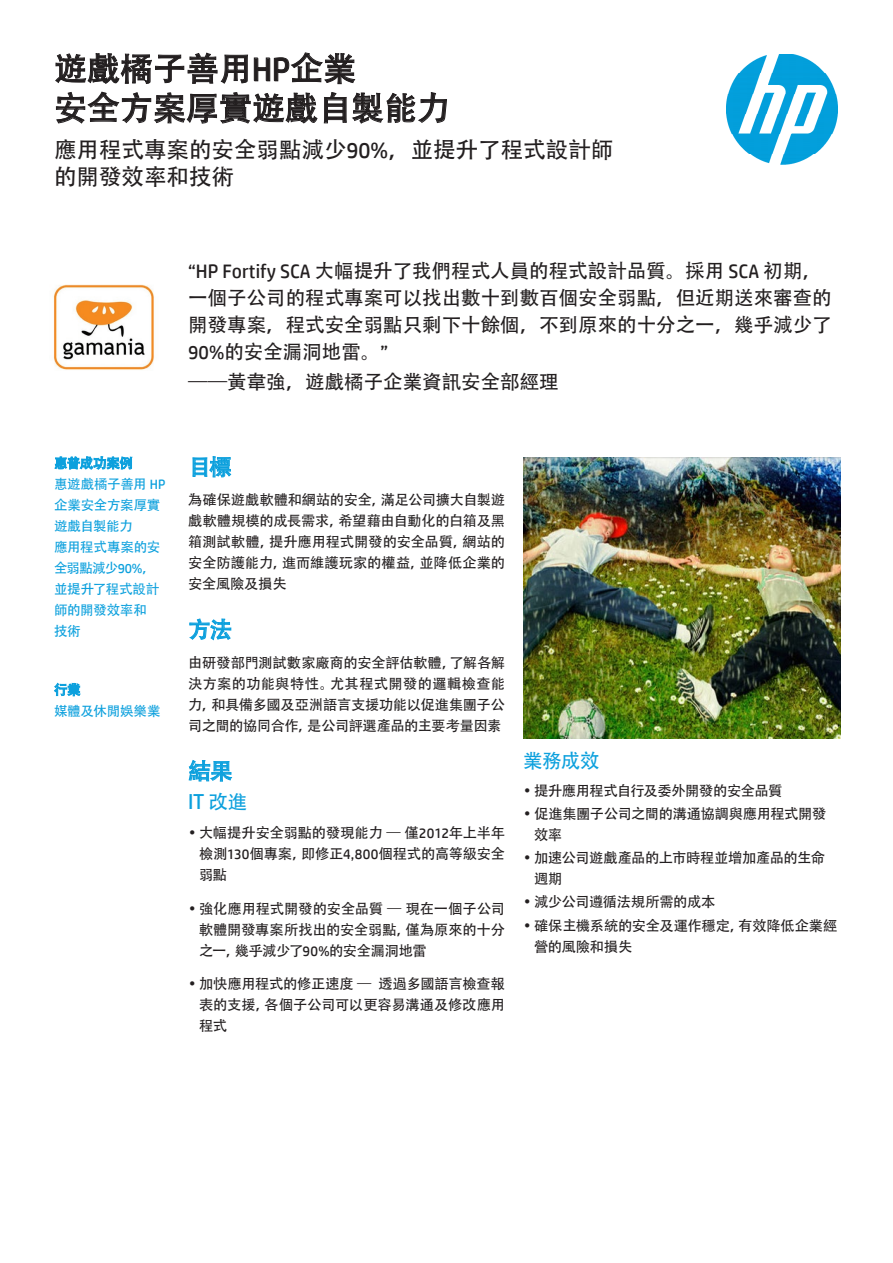
<style>
.page{position:relative;width:893px;height:1263px;background:#fff}
.page>*{position:absolute;margin:0;border:0;box-sizing:border-box;transform-origin:0 0}
.t1{font:33px/39.6px "Adobe Heiti Std";color:#231f20}
.Subtitle_12pt{font:22.5px/27px "Adobe Heiti Std";color:#231f20}
.elevator_pitch_head{font:22.5px "Adobe Heiti Std";color:#0ca0dd}
.Subtitle_12pt-2{font:19.5px/27px "Adobe Heiti Std";color:#231f20}
.elevator_pitch_head-2{font:19.5px "Adobe Heiti Std";letter-spacing:-.015em;color:#0ca0dd}
.elevator_pitch_head-3{font:14.25px/21px "Adobe Heiti Std";letter-spacing:-.015em;color:#231f20;text-align:justify}
.Body_text_9_5pt{font:13.5px/21px "Adobe Heiti Std";letter-spacing:-.02em;color:#0ca0dd}
.s1{font-family:"HP Simplified"}
.s2{font-family:"HP Futura"}
</style>
<div class="page">
<img style="left:523px;top:457px;width:317px;height:281px">
<svg style="left:192px;top:456px;width:40px;height:22px"></svg>
<svg style="left:189px;top:618px;width:43px;height:23px"></svg>
<svg style="left:188px;top:760px;width:45px;height:22px"></svg>
<svg style="left:54px;top:456px;width:78px;height:14px"></svg>
<svg style="left:54px;top:682px;width:27px;height:14px"></svg>
<svg style="left:55px;top:52px;width:193px;height:32px"></svg>
<svg style="left:254px;top:52px;width:102px;height:32px"></svg>
<svg style="left:56px;top:91px;width:391px;height:33px"></svg>
<img style="left:727px;top:54px;width:110px;height:110px">
<img style="left:53px;top:284px;width:101px;height:86px">
<p class="t1" style="left:54px;top:50px;width:397px">遊戲橘子善用<span class="s1">HP</span>企業<br>安全方案厚實遊戲自製能力</p>
<p class="Subtitle_12pt" style="left:54px;top:137px;width:561px">應用程式專案的安全弱點減少<span class="s1">90%</span>，並提升了程式設計師的開發效率和技術</p>
<p class="Subtitle_12pt-2" style="left:188px;top:258px;width:645px"><span class="s1">“HP Fortify SCA</span> 大幅提升了我們程式人員的程式設計品質。採用 <span class="s1">SCA</span> 初期，一個子公司的程式專案可以找出數十到數百個安全弱點，但近期送來審查的開發專案，程式安全弱點只剩下十餘個，不到原來的十分之一，幾乎減少了<span class="s1">90%</span>的安全漏洞地雷。<span class="s1">”</span></p>
<p class="Subtitle_12pt-2" style="left:188px;top:369px;width:372px">——黃韋強，遊戲橘子企業資訊安全部經理</p>
<p class="Body_text_9_5pt" style="left:54px;top:453px;width:113px">惠普成功案例<br>惠遊戲橘子善用 <span class="s1">HP</span>企業安全方案厚實遊戲自製能力</p>
<p class="Body_text_9_5pt" style="left:54px;top:537px;width:108px">應用程式專案的安全弱點減少<span class="s1">90%</span>，並提升了程式設計師的開發效率和技術</p>
<p class="Body_text_9_5pt" style="left:54px;top:679px;width:28px">行業</p>
<p class="Body_text_9_5pt" style="left:54px;top:700px;width:108px">媒體及休閒娛樂業</p>
<p class="elevator_pitch_head" style="left:188px;top:453px;width:45px">目標</p>
<p class="elevator_pitch_head-3" style="left:188px;top:490px;width:318px">為確保遊戲軟體和網站的安全，滿足公司擴大自製遊戲軟體規模的成長需求，希望藉由自動化的白箱及黑箱測試軟體，提升應用程式開發的安全品質，網站的安全防護能力，進而維護玩家的權益，並降低企業的安全風險及損失</p>
<p class="elevator_pitch_head" style="left:188px;top:616px;width:45px">方法</p>
<p class="elevator_pitch_head-3" style="left:188px;top:652px;width:318px">由研發部門測試數家廠商的安全評估軟體，了解各解決方案的功能與特性。尤其程式開發的邏輯檢查能力，和具備多國及亞洲語言支援功能以促進集團子公司之間的協同合作，是公司評選產品的主要考量因素</p>
<p class="elevator_pitch_head" style="left:188px;top:757px;width:46px">結果</p>
<p class="elevator_pitch_head-2" style="left:188px;top:790px;width:60px">IT 改進</p>
<p class="elevator_pitch_head-3" style="left:199px;top:822px;width:308px;text-indent:-11px"><span class="s2">•</span> 大幅提升安全弱點的發現能力 — 僅<span class="s1">2012</span>年上半年檢測<span class="s1">130</span>個專案，即修正<span class="s1">4,800</span>個程式的高等級安全弱點</p>
<p class="elevator_pitch_head-3" style="left:199px;top:898px;width:308px;text-indent:-11px"><span class="s2">•</span> 強化應用程式開發的安全品質 — 現在一個子公司軟體開發專案所找出的安全弱點，僅為原來的十分之一，幾乎減少了<span class="s1">90%</span>的安全漏洞地雷</p>
<p class="elevator_pitch_head-3" style="left:199px;top:974px;width:308px;text-indent:-11px"><span class="s2">•</span> 加快應用程式的修正速度 — 透過多國語言檢查報表的支援，各個子公司可以更容易溝通及修改應用程式</p>
<p class="elevator_pitch_head-2" style="left:523px;top:749px;width:78px">業務成效</p>
<p class="elevator_pitch_head-3" style="left:523px;top:781px;width:261px"><span class="s2">•</span> 提升應用程式自行及委外開發的安全品質</p>
<p class="elevator_pitch_head-3" style="left:534px;top:804px;width:294px;text-indent:-11px"><span class="s2">•</span> 促進集團子公司之間的溝通協調與應用程式開發效率</p>
<p class="elevator_pitch_head-3" style="left:534px;top:848px;width:293px;text-indent:-11px"><span class="s2">•</span> 加速公司遊戲產品的上市時程並增加產品的生命週期</p>
<p class="elevator_pitch_head-3" style="left:523px;top:892px;width:194px"><span class="s2">•</span> 減少公司遵循法規所需的成本</p>
<p class="elevator_pitch_head-3" style="left:534px;top:915px;width:305px;text-indent:-11px"><span class="s2">•</span> 確保主機系統的安全及運作穩定，有效降低企業經營的風險和損失</p>
</div>
